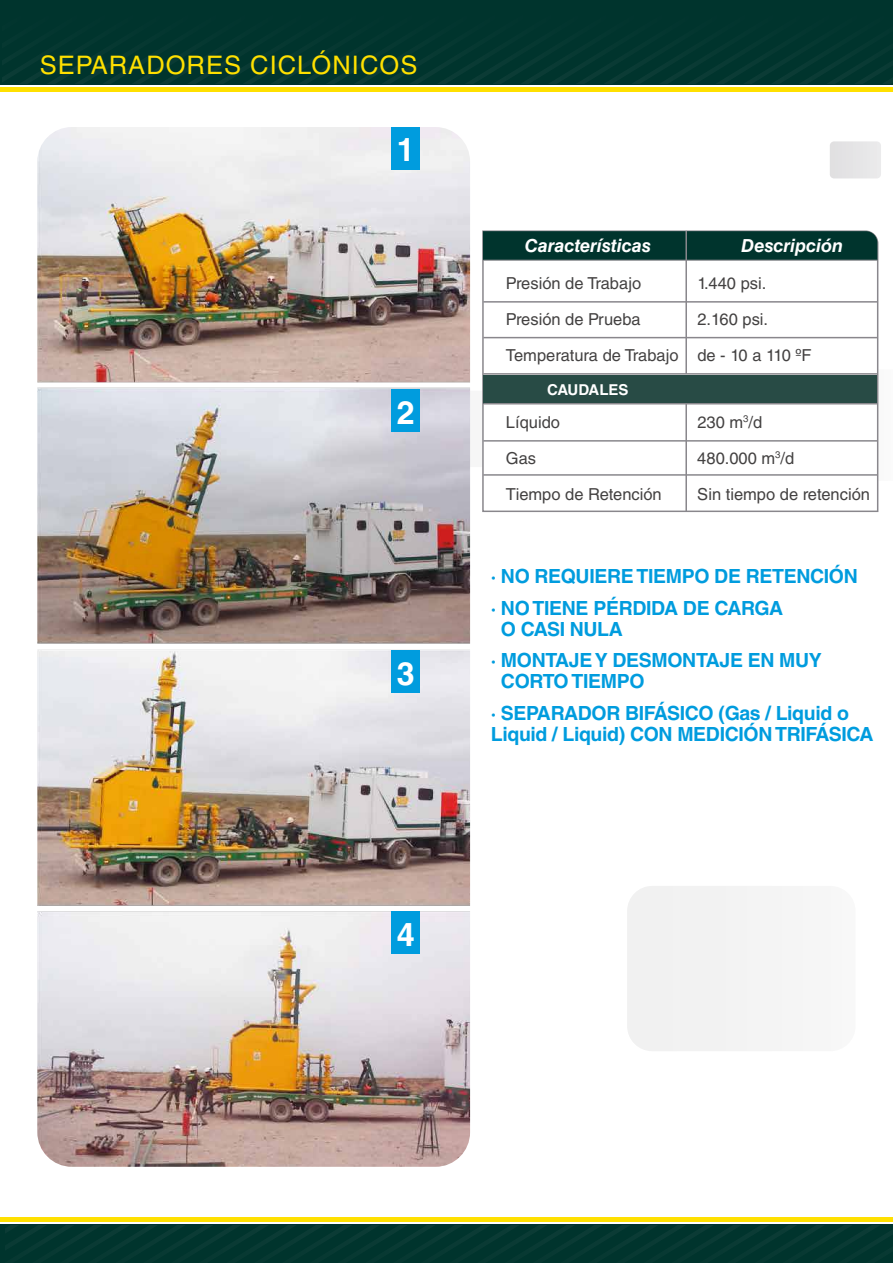
<style>
.page{position:relative;width:893px;height:1263px;background:#fff}
.page>*{position:absolute;margin:0;border:0;box-sizing:border-box;transform-origin:0 0}
.t1{font:700 32.25px "Helvetica LT Std";color:#fff}
.t2{font:25.5px "Helvetica LT Std";letter-spacing:.04em;color:#ffe000}
.t3{font:700 19.5px/31.5px "Helvetica LT Std";letter-spacing:-.02em;color:#009cde}
.t4{font:italic 700 18px "Helvetica LT Std";color:#fff}
.t5{font:16.5px/36px "Helvetica LT Std";color:#434141}
.t6{font:700 15px "Helvetica LT Std";color:#fff}
</style>
<div class="page">
<div style="left:0;top:0;width:893px;height:85px;background:#00342d"></div>
<div style="left:0;top:87px;width:893px;height:5px;background:#ffe000"></div>
<svg style="left:3px;top:69px;width:890px;height:15px"></svg>
<div style="left:0;top:1224px;width:893px;height:39px;background:#00342d"></div>
<div style="left:0;top:1217px;width:893px;height:5px;background:#ffe000"></div>
<svg style="left:5px;top:1225px;width:888px;height:14px"></svg>
<div style="left:627px;top:886px;width:229px;height:165px;background:#f3f3f3;border-radius:25px"></div>
<div style="left:417px;top:391px;width:105px;height:76px;background:#f6f6f6;border-radius:17px"></div>
<div style="left:830px;top:141px;width:51px;height:37px;background:#e5e5e6;border-radius:4px"></div>
<svg style="left:482px;top:230px;width:397px;height:282px"></svg>
<svg style="left:483px;top:231px;width:394px;height:29px;background:#02352f"></svg>
<div style="left:483px;top:375px;width:394px;height:29px;background:#284b45"></div>
<hr style="left:483px;top:260px;width:394px;height:1px;background:#89878c">
<hr style="left:483px;top:301px;width:394px;height:2px;background:#89878c">
<hr style="left:483px;top:337px;width:394px;height:1px;background:#89878c">
<hr style="left:483px;top:373px;width:394px;height:2px;background:#89878c">
<hr style="left:483px;top:403px;width:394px;height:1px;background:#89878c">
<hr style="left:483px;top:474px;width:394px;height:2px;background:#89878c">
<hr style="left:483px;top:440px;width:394px;height:2px;background:#89878c">
<hr style="left:685px;top:231px;width:2px;height:143px;background:#89878c">
<hr style="left:685px;top:403px;width:2px;height:108px;background:#89878c">
<img style="left:37px;top:127px;width:433px;height:1040px">
<div style="left:391px;top:127px;width:29px;height:43px;background:#009cde"></div>
<div style="left:391px;top:389px;width:29px;height:43px;background:#009cde"></div>
<div style="left:391px;top:650px;width:29px;height:43px;background:#009cde"></div>
<div style="left:391px;top:911px;width:29px;height:43px;background:#009cde"></div>
<h2 class="t2" style="left:40px;top:50px;width:379px">SEPARADORES CICLÓNICOS</h2>
<h1 class="t1" style="left:397px;top:130px;width:19px">1</h1>
<h1 class="t1" style="left:397px;top:393px;width:19px">2</h1>
<h1 class="t1" style="left:397px;top:654px;width:19px">3</h1>
<h1 class="t1" style="left:397px;top:915px;width:19px">4</h1>
<p class="t4" style="left:525px;top:235px;width:127px">Características</p>
<p class="t4" style="left:741px;top:234px;width:103px">Descripción</p>
<p class="t5" style="left:506px;top:265px;width:174px">Presión de Trabajo<br>Presión de Prueba<br>Temperatura de Trabajo</p>
<p class="t6" style="left:547px;top:381px;width:83px">CAUDALES</p>
<p class="t5" style="left:506px;top:404px;width:157px">Líquido<br>Gas<br>Tiempo de Retención</p>
<p class="t5" style="left:697px;top:265px;width:116px">1.440 psi.<br>2.160 psi.<br>de - 10 a 110 ºF</p>
<p class="t5" style="left:697px;top:404px;width:174px">230 m<sup>3</sup>/d<br>480.000 m<sup>3</sup>/d<br>Sin tiempo de retención</p>
<p class="t3" style="left:491px;top:560px;width:368px">· NO REQUIERE TIEMPO DE RETENCIÓN · NO TIENE PÉRDIDA DE CARGA</p>
<p class="t3" style="left:491px;top:613px;width:333px;text-indent:10px">O CASI NULA<br>· MONTAJE Y DESMONTAJE EN MUY</p>
<p class="t3" style="left:491px;top:665px;width:360px;text-indent:10px">CORTO TIEMPO<br>· SEPARADOR BIFÁSICO (Gas / Liquid o</p>
<p class="t3" style="left:491px;top:718px;width:384px">Liquid / Liquid) CON MEDICIÓN TRIFÁSICA</p>
</div>
